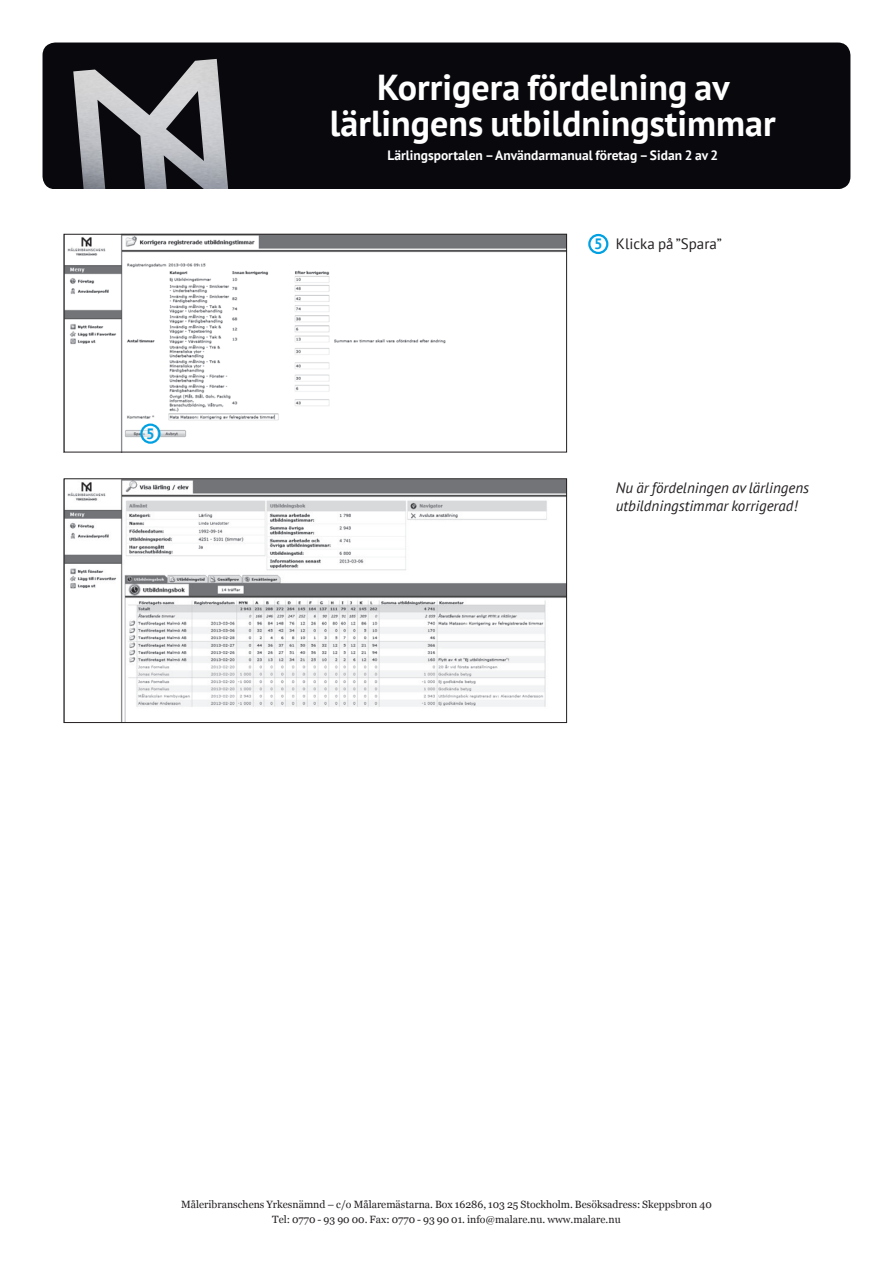
<style>
.page{position:relative;width:893px;height:1263px;background:#fff}
.page>*{position:absolute;margin:0;border:0;box-sizing:border-box;transform-origin:0 0}
.t1{font:700 36px/36px "PT Sans";color:#fff;text-align:center}
.t2{font:italic 15px/18px "PT Sans";color:#231f20}
.t3{font:15px "PT Sans";color:#231f20}
.t4{font:700 15px "PT Sans";color:#00a1e3}
.t5{font:700 13.5px "PT Sans";color:#fff}
.t6{font:10.5px "Georgia";color:#231f20}
</style>
<div class="page">
<img style="left:66px;top:236px;width:499px;height:214px">
<div style="left:64px;top:234px;width:503px;height:218px;border:1px solid #231f20"></div>
<img style="left:66px;top:480px;width:499px;height:241px">
<div style="left:64px;top:478px;width:503px;height:245px;border:1px solid #231f20"></div>
<svg style="left:589px;top:235px;width:18px;height:18px"></svg>
<div style="left:588px;top:234px;width:20px;height:20px;border:2px solid #00a1e3;border-radius:50%"></div>
<svg style="left:141px;top:425px;width:18px;height:18px"></svg>
<div style="left:140px;top:423px;width:21px;height:21px;border:2px solid #00a1e3;border-radius:50%"></div>
<div style="left:43px;top:43px;width:807px;height:146px;background:#08080d;border-radius:13px"></div>
<img style="left:73px;top:59px;width:155px;height:130px">
<p class="t4" style="left:146px;top:424px;width:10px">5</p>
<p class="t1" style="left:330px;top:68px;width:447px">Korrigera fördelning av lärlingens utbildningstimmar</p>
<p class="t5" style="left:387px;top:146px;width:332px">Lärlingsportalen – Användarmanual företag – Sidan 2 av 2</p>
<p class="t4" style="left:594px;top:234px;width:10px">5</p>
<p class="t3" style="left:616px;top:234px;width:108px">Klicka på ”Spara”</p>
<p class="t2" style="left:616px;top:479px;width:195px">Nu är fördelningen av lärlingens utbildningstimmar korrigerad!</p>
<p class="t6" style="left:181px;top:1197px;width:532px">Måleribranschens Yrkesnämnd – c/o Målaremästarna. Box 16286, 103 25 Stockholm. Besöksadress: Skeppsbron 40</p>
<p class="t6" style="left:272px;top:1212px;width:350px">Tel: 0770 - 93 90 00. Fax: 0770 - 93 90 01. info@malare.nu. www.malare.nu</p>
</div>
